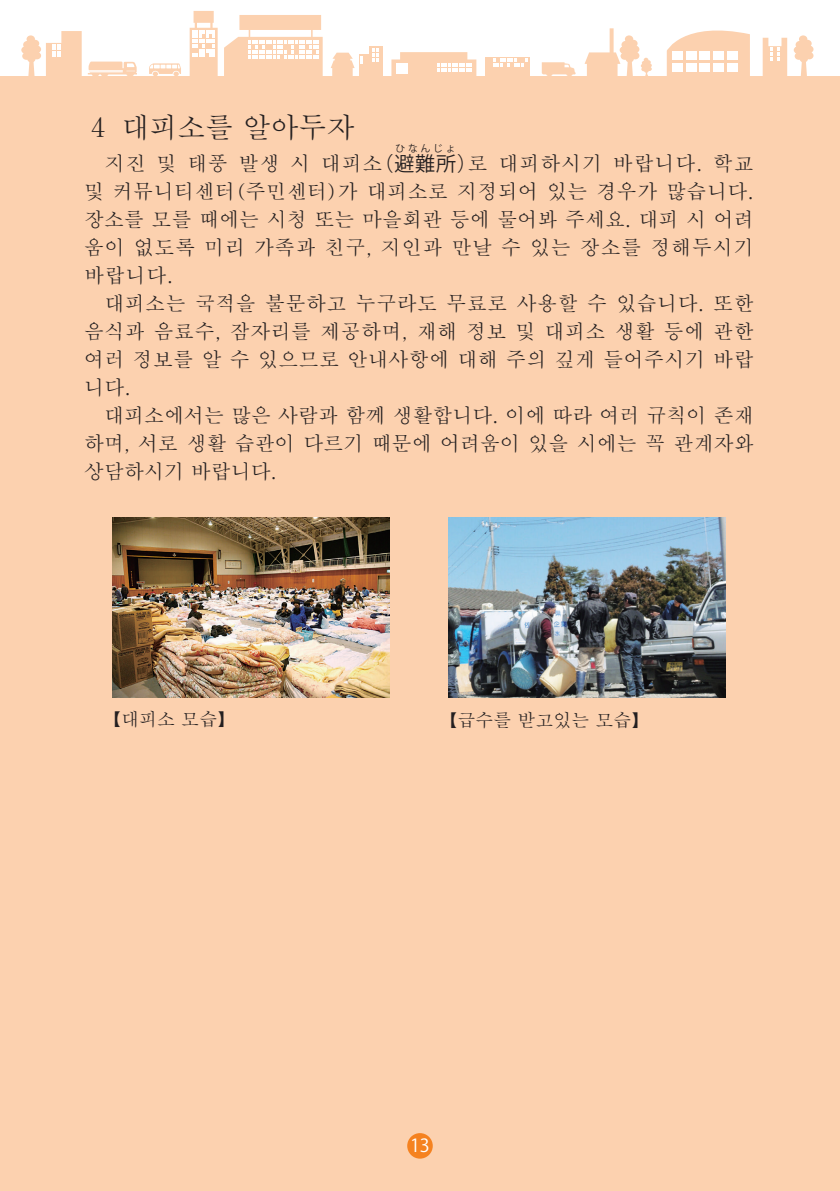
<style>
.page{position:relative;width:840px;height:1191px;background:#fff}
.page>*{position:absolute;margin:0;border:0;box-sizing:border-box;transform-origin:0 0}
.t1{font:500 28px "Adobe Myungjo Std";color:#231f20}
.t2{font:500 20px/28px "Adobe Myungjo Std";letter-spacing:.02em;color:#231f20}
.t3{font:500 20px "Adobe Myungjo Std";letter-spacing:.045em;color:#231f20}
.t4{font:500 18px "Adobe Myungjo Std";color:#231f20}
.t5{font:18px "Koz Go Pr 6 N";color:#fff}
.t6{font:10px "Koz Go Pr 6 N";letter-spacing:.27em;color:#231f20}
.s1{font-family:"Koz Go Pr 6 N";font-weight:400}
</style>
<div class="page">
<div style="left:0;top:0;width:839px;height:1191px;background:#fcd1af"></div>
<div style="left:0;top:0;width:839px;height:85px;background:#fff"></div>
<div style="left:369px;top:46px;width:14px;height:30px;background:#fcd1af"></div>
<div style="left:359px;top:54px;width:13px;height:22px;background:#fcd1af"></div>
<svg style="left:360px;top:56px;width:2px;height:8px"></svg>
<svg style="left:372px;top:49px;width:6px;height:12px"></svg>
<svg style="left:762px;top:38px;width:24px;height:38px"></svg>
<svg style="left:331px;top:53px;width:23px;height:23px"></svg>
<svg style="left:189px;top:11px;width:28px;height:65px"></svg>
<div style="left:484px;top:57px;width:45px;height:19px;background:#fcd1af"></div>
<svg style="left:493px;top:59px;width:34px;height:8px"></svg>
<svg style="left:224px;top:15px;width:98px;height:61px"></svg>
<svg style="left:541px;top:62px;width:35px;height:14px"></svg>
<svg style="left:391px;top:52px;width:85px;height:24px"></svg>
<div style="left:396px;top:63px;width:12px;height:11px;background:#fff"></div>
<svg style="left:88px;top:62px;width:49px;height:14px"></svg>
<svg style="left:149px;top:63px;width:32px;height:13px"></svg>
<svg style="left:584px;top:28px;width:67px;height:48px"></svg>
<svg style="left:21px;top:31px;width:61px;height:45px"></svg>
<svg style="left:793px;top:35px;width:20px;height:41px"></svg>
<svg style="left:666px;top:30px;width:83px;height:46px"></svg>
<div style="left:685px;top:63px;width:11px;height:9px;background:#fff"></div>
<div style="left:699px;top:63px;width:10px;height:9px;background:#fff"></div>
<div style="left:712px;top:63px;width:11px;height:9px;background:#fff"></div>
<div style="left:726px;top:63px;width:11px;height:9px;background:#fff"></div>
<div style="left:671px;top:63px;width:11px;height:9px;background:#fff"></div>
<div style="left:685px;top:51px;width:11px;height:9px;background:#fff"></div>
<div style="left:699px;top:51px;width:10px;height:9px;background:#fff"></div>
<div style="left:712px;top:51px;width:11px;height:9px;background:#fff"></div>
<div style="left:726px;top:51px;width:11px;height:9px;background:#fff"></div>
<div style="left:671px;top:51px;width:11px;height:9px;background:#fff"></div>
<div style="left:0;top:76px;width:839px;height:9px;background:#fcd1af"></div>
<div style="left:407px;top:1133px;width:25px;height:25px;background:#f58220;border-radius:50%"></div>
<img style="left:112px;top:517px;width:277px;height:181px">
<img style="left:448px;top:517px;width:277px;height:181px">
<h1 class="t1" style="left:84px;top:113px;width:272px">４ 대피소를 알아두자</h1>
<p class="t3" style="left:84px;top:153px;width:671px">　지진 및 태풍 발생 시 대피소<span class="s1">(避難所)</span>로 대피하시기 바랍니다. 학교</p>
<p class="t6" style="left:395px;top:143px;width:61px">ひなんじょ</p>
<p class="t2" style="left:84px;top:178px;width:670px">및 커뮤니티센터(주민센터)가 대피소로 지정되어 있는 경우가 많습니다. 장소를 모를 때에는 시청 또는 마을회관 등에 물어봐 주세요. 대피 시 어려 움이 없도록 미리 가족과 친구, 지인과 만날 수 있는 장소를 정해두시기 바랍니다.<br>　대피소는 국적을 불문하고 누구라도 무료로 사용할 수 있습니다. 또한 음식과 음료수, 잠자리를 제공하며, 재해 정보 및 대피소 생활 등에 관한 여러 정보를 알 수 있으므로 안내사항에 대해 주의 깊게 들어주시기 바랍 니다.<br>　대피소에서는 많은 사람과 함께 생활합니다. 이에 따라 여러 규칙이 존재 하며, 서로 생활 습관이 다르기 때문에 어려움이 있을 시에는 꼭 관계자와 상담하시기 바랍니다.</p>
<p class="t4" style="left:103px;top:710px;width:133px">【대피소 모습】</p>
<p class="t4" style="left:439px;top:710px;width:211px">【급수를 받고있는 모습】</p>
<p class="t5" style="left:410px;top:1135px;width:21px">13</p>
</div>
